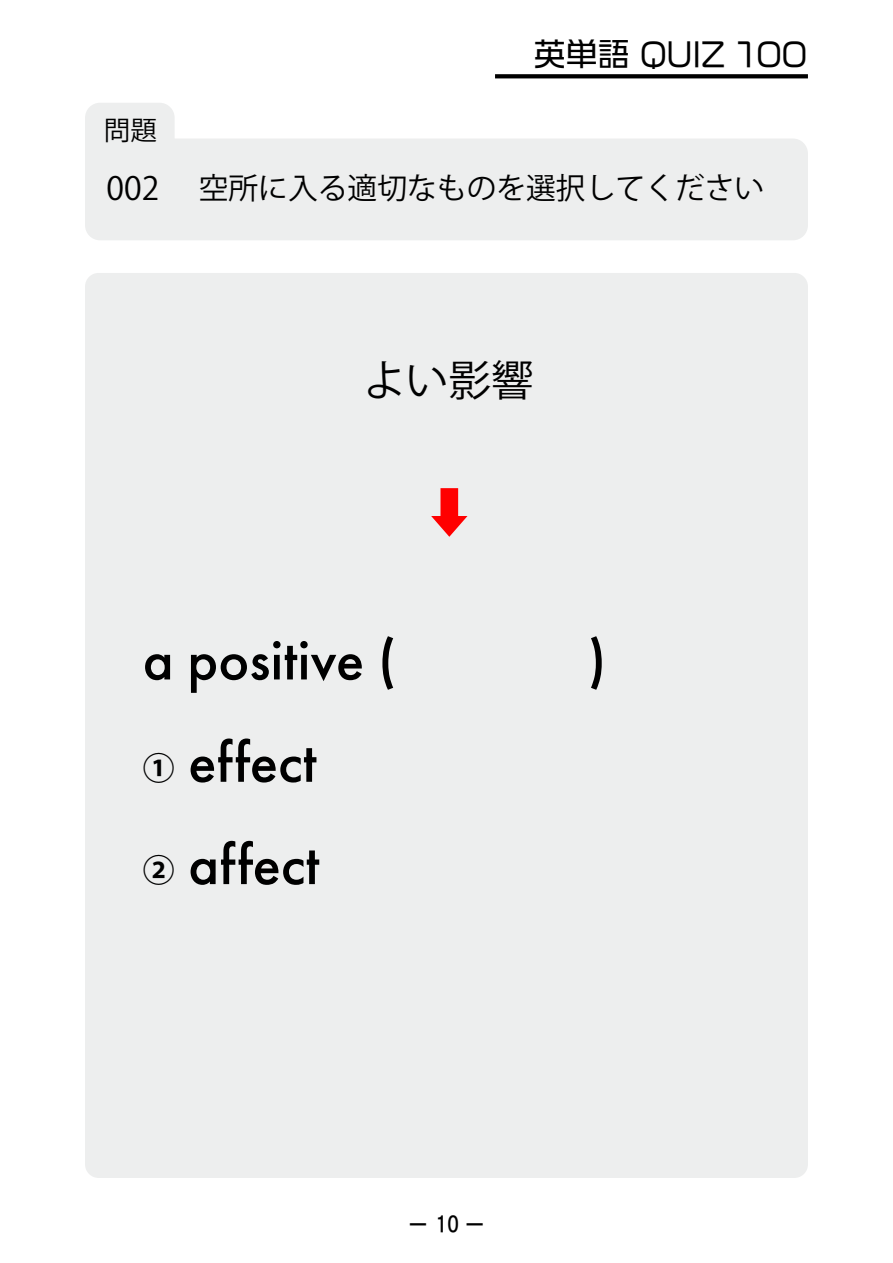
<style>
.page{position:relative;width:893px;height:1263px;background:#fff}
.page>*{position:absolute;margin:0;border:0;box-sizing:border-box;transform-origin:0 0}
.t1{font:500 58.5px/102.3px "Futura PT";color:#000}
.t2{font:53.1px "Koz Go Pr 6 N";color:#f00}
.t3{font:42.45px "Koz Go Pr 6 N";color:#000}
.t4{font:31.95px "VDL Logo Jr Regular";color:#000}
.t5{font:31.95px "Koz Go Pr 6 N";color:#000}
.t6{font:29.7px "Koz Go Pr 6 N";color:#000}
.t7{font:26.55px "Koz Go Pr 6 N";color:#000}
.t8{font:21.3px "HGP Gothic E";color:#000}
.s1{font-family:"Koz Go Pr 6 N";font-weight:700;font-size:31.95px}
</style>
<div class="page">
<div style="left:85px;top:273px;width:723px;height:905px;background:#edeeee;border-radius:14px"></div>
<div style="left:85px;top:139px;width:723px;height:101px;background:#edeeee;border-radius:15px"></div>
<div style="left:85px;top:103px;width:90px;height:107px;background:#edeeee;border-radius:15px"></div>
<svg style="left:495px;top:74px;width:313px;height:4px"></svg>
<p class="t7" style="left:104px;top:115px;width:55px">問題</p>
<p class="t5" style="left:107px;top:171px;width:54px">002</p>
<p class="t4" style="left:534px;top:32px;width:275px">英単語 QUIZ 100</p>
<p class="t6" style="left:199px;top:171px;width:567px">空所に入る適切なものを選択してください</p>
<p class="t3" style="left:363px;top:357px;width:172px">よい影響</p>
<p class="t2" style="left:478px;top:485px;width:55px;rotate:90deg">➡</p>
<p class="t1" style="left:143px;top:609px;width:255px">a positive (</p>
<p class="t1" style="left:587px;top:609px;width:20px">)</p>
<p class="t1" style="left:143px;top:711px;width:178px"><span class="s1">①</span> effect<br><span class="s1">②</span> affect</p>
<p class="t8" style="left:407px;top:1213px;width:79px">－ 10 －</p>
</div>
